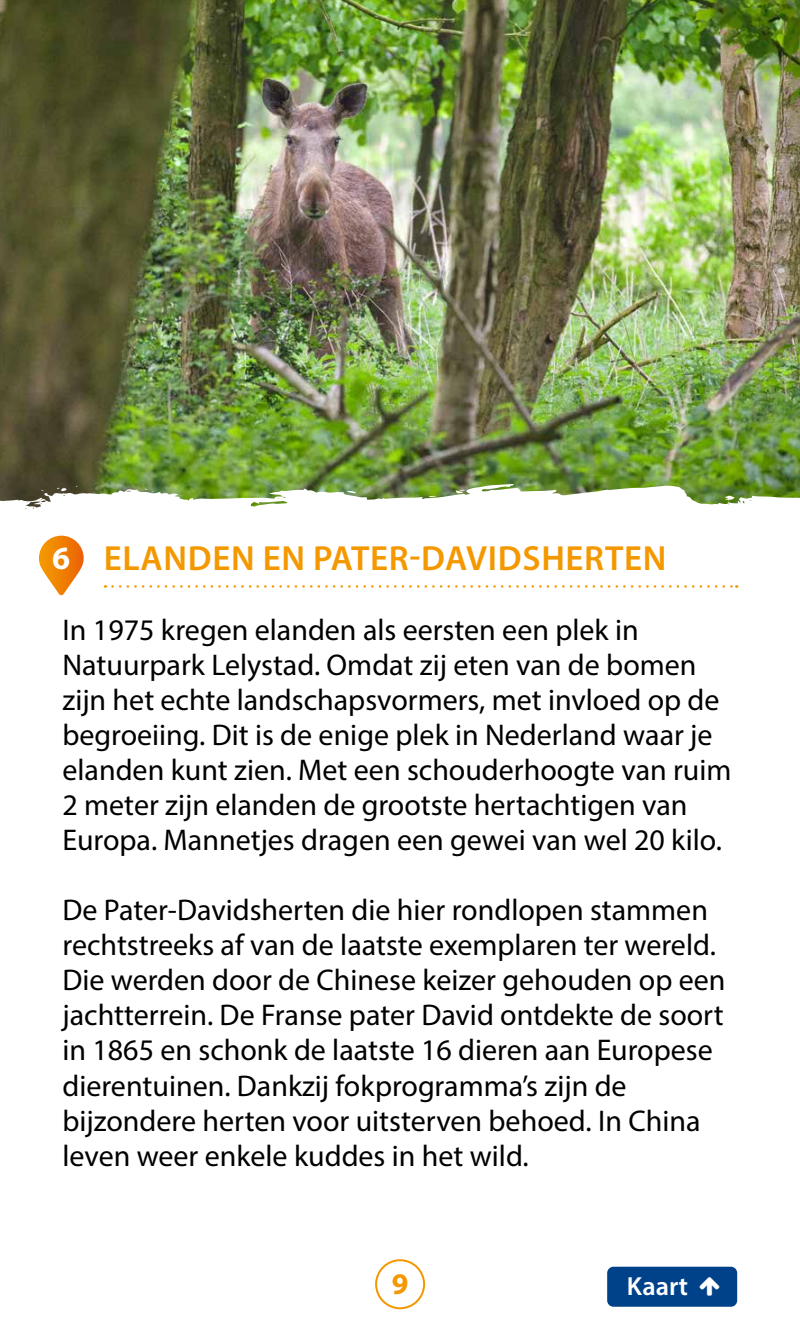
<style>
.page{position:relative;width:800px;height:1338px;background:#fff}
.page>*{position:absolute;margin:0;border:0;box-sizing:border-box;transform-origin:0 0}
.t1{font:600 35px "Myriad Pro";letter-spacing:.02em;color:#f49800}
.t2{font:30px/35px "Myriad Pro";color:#000}
.t3{font:700 30px "Myriad Pro";color:#f49800}
.t4{font:600 26.25px "Myriad Pro";letter-spacing:.005em;color:#fff}
.s1{font-weight:700;font-size:32.5px;color:#fff}
</style>
<div class="page">
<div style="left:375px;top:1259px;width:50px;height:50px;border:2px solid #f49800;border-radius:50%"></div>
<img style="left:0;top:0;width:800px;height:484px">
<svg style="left:0;top:484px;width:800px;height:104px"></svg>
<svg style="left:347px;top:490px;width:9px;height:3px"></svg>
<svg style="left:428px;top:495px;width:8px;height:2px"></svg>
<svg style="left:456px;top:489px;width:9px;height:4px"></svg>
<svg style="left:145px;top:488px;width:9px;height:4px"></svg>
<svg style="left:725px;top:495px;width:10px;height:6px"></svg>
<svg style="left:57px;top:487px;width:10px;height:7px"></svg>
<svg style="left:35px;top:532px;width:52px;height:64px"></svg>
<svg style="left:113px;top:585px;width:624px;height:3px"></svg>
<div style="left:607px;top:1266px;width:130px;height:40px;background:#004289;border-radius:6px"></div>
<p class="t1" style="left:52px;top:536px;width:616px"><span class="s1">6</span> ELANDEN EN PATER-DAVIDSHERTEN</p>
<p class="t2" style="left:62px;top:612px;width:671px">In 1975 kregen elanden als eersten een plek in Natuurpark Lelystad. Omdat zij eten van de bomen zijn het echte landschapsvormers, met invloed op de begroeiing. Dit is de enige plek in Nederland waar je elanden kunt zien. Met een schouderhoogte van ruim 2 meter zijn elanden de grootste hertachtigen van Europa. Mannetjes dragen een gewei van wel 20 kilo.</p>
<p class="t2" style="left:62px;top:892px;width:664px">De Pater-Davidsherten die hier rondlopen stammen rechtstreeks af van de laatste exemplaren ter wereld.<br>Die werden door de Chinese keizer gehouden op een jachtterrein. De Franse pater David ontdekte de soort in 1865 en schonk de laatste 16 dieren aan Europese dierentuinen. Dankzij fokprogramma’s zijn de bijzondere herten voor uitsterven behoed. In China leven weer enkele kuddes in het wild.</p>
<p class="t3" style="left:392px;top:1264px;width:18px">9</p>
<p class="t4" style="left:627px;top:1269px;width:63px">Kaart</p>
</div>
